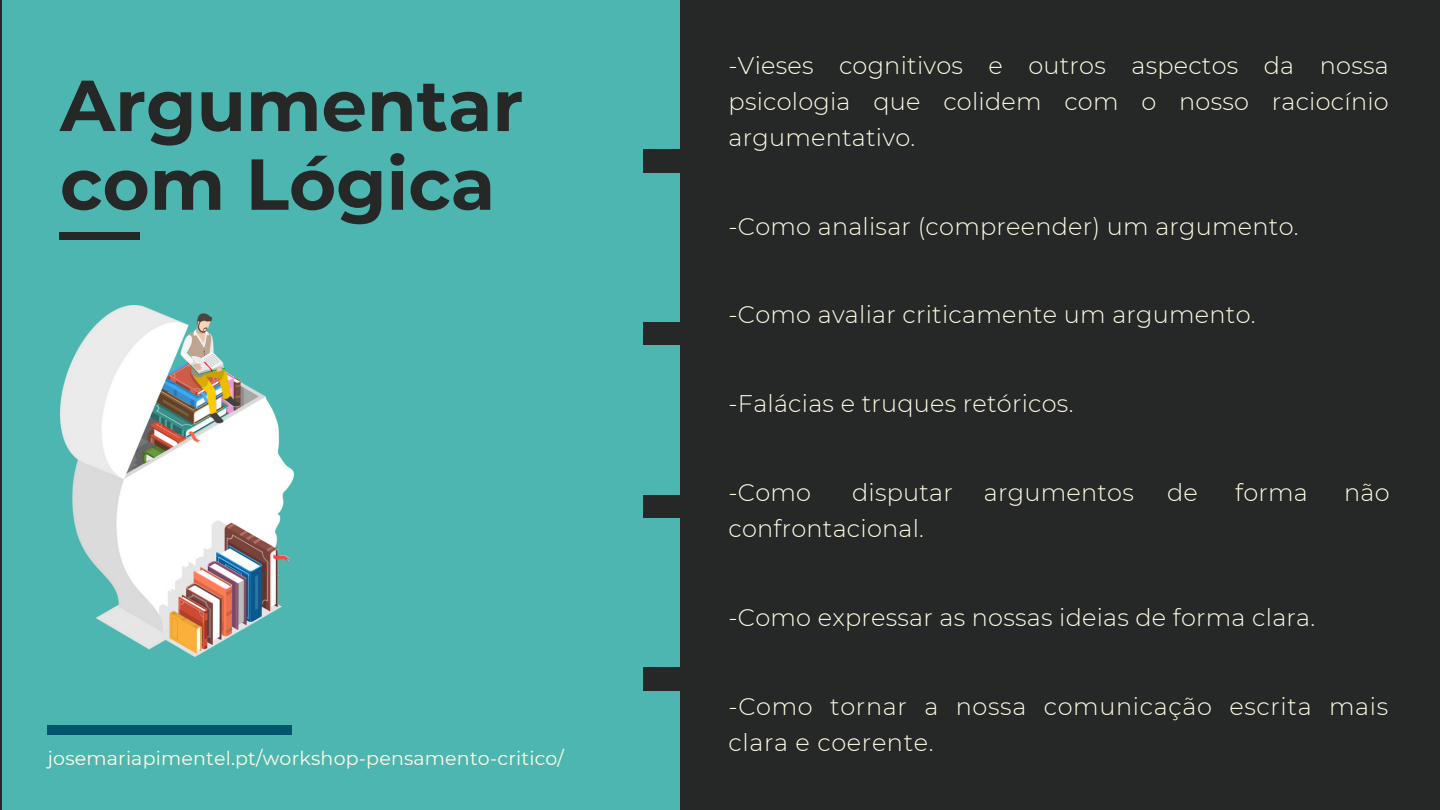
<style>
.page{position:relative;width:1440px;height:810px;background:#252827}
.page>*{position:absolute;margin:0;border:0;box-sizing:border-box;transform-origin:0 0}
.t1{font:700 72px/78.8px "Montserrat";color:#252827}
.t2{font:300 24px/36px "Montserrat";letter-spacing:.01em;color:#fffee6}
.t3{font:19px "Montserrat";letter-spacing:.01em;color:#fffee6}
</style>
<div class="page">
<div style="left:2px;top:0;width:677px;height:810px;background:#4eb6b0"></div>
<div style="left:644px;top:150px;width:45px;height:22px;background:#252827"></div>
<div style="left:644px;top:322px;width:45px;height:23px;background:#252827"></div>
<div style="left:644px;top:495px;width:45px;height:23px;background:#252827"></div>
<div style="left:644px;top:668px;width:45px;height:22px;background:#252827"></div>
<div style="left:60px;top:232px;width:79px;height:8px;background:#252827"></div>
<div style="left:48px;top:725px;width:244px;height:9px;background:#00566d"></div>
<img style="left:60px;top:305px;width:233px;height:351px">
<h1 class="t1" style="left:60px;top:66px;width:465px">Argumentar com Lógica</h1>
<p class="t3" style="left:48px;top:747px;width:518px">josemariapimentel.pt/workshop-pensamento-critico/</p>
<p class="t2" style="left:729px;top:47px;width:662px;text-align:justify">-Vieses cognitivos e outros aspectos da nossa psicologia que colidem com o nosso raciocínio argumentativo.</p>
<p class="t2" style="left:729px;top:208px;width:572px">-Como analisar (compreender) um argumento.</p>
<p class="t2" style="left:729px;top:297px;width:529px">-Como avaliar criticamente um argumento.</p>
<p class="t2" style="left:729px;top:385px;width:346px">-Falácias e truques retóricos.</p>
<p class="t2" style="left:729px;top:475px;width:226px;text-indent:124px">disputar confrontacional.</p>
<p class="t2" style="left:729px;top:475px;width:84px">-Como</p>
<p class="t2" style="left:984px;top:474px;width:151px">argumentos</p>
<p class="t2" style="left:1167px;top:474px;width:32px">de</p>
<p class="t2" style="left:1235px;top:474px;width:74px">forma</p>
<p class="t2" style="left:1344px;top:474px;width:47px">não</p>
<p class="t2" style="left:729px;top:599px;width:588px">-Como expressar as nossas ideias de forma clara.</p>
<p class="t2" style="left:729px;top:688px;width:661px">-Como tornar a nossa comunicação escrita mais clara e coerente.</p>
</div>
